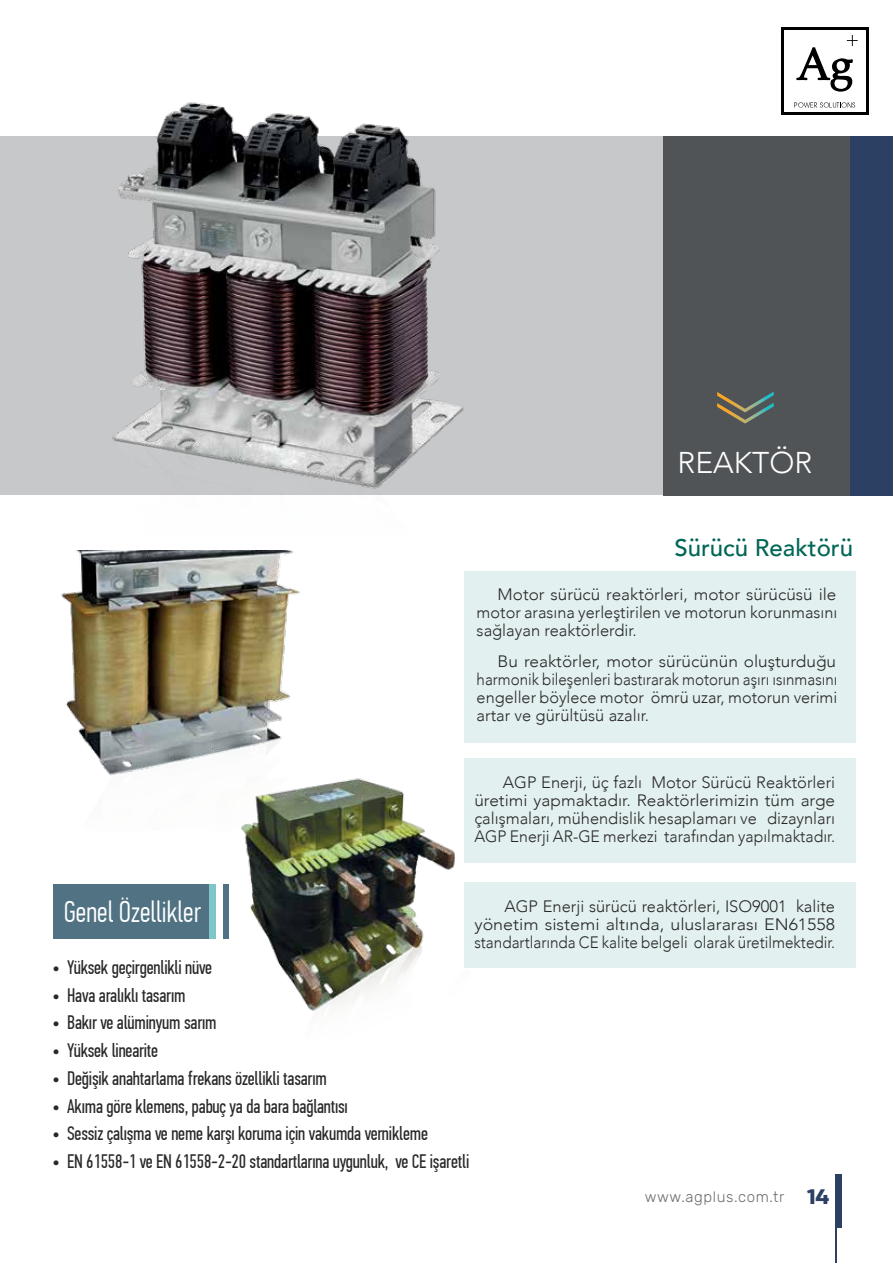
<style>
.page{position:relative;width:893px;height:1263px;background:#fff}
.page>*{position:absolute;margin:0;border:0;box-sizing:border-box;transform-origin:0 0}
.t1{font:300 30px "PF Din Text Comp Pro";color:#fff}
.t2{font:300 30px "Avenir";color:#fff}
.t3{font:500 24px "Avenir";color:#065}
.t4{font:19.5px "PF Din Text Comp Pro";letter-spacing:-.01em;color:#292829}
.t5{font:300 16.5px/18px "Avenir";color:#292829;text-align:justify}
.t6{font:300 16.5px/18px "Avenir";color:#292829;text-align:justify;scale:1.05 1}
.t7{font:300 16.5px/18px "Avenir";color:#292829;text-align:justify;scale:1.04 1}
.t8{font:300 15px "Rubik";letter-spacing:.04em;color:#6d6e71}
.s1{font-family:"Russo One";font-weight:400;font-size:21px;color:#2c4064}
</style>
<div class="page">
<svg style="left:781px;top:27px;width:87px;height:87px"></svg>
<div style="left:784px;top:30px;width:81px;height:81px;background:#fff"></div>
<svg style="left:794px;top:102px;width:61px;height:6px"></svg>
<svg style="left:796px;top:35px;width:62px;height:57px"></svg>
<img style="left:225px;top:778px;width:246px;height:233px">
<hr style="left:836px;top:1207px;width:1px;height:56px;background:#2c4064">
<div style="left:836px;top:1174px;width:6px;height:54px;background:#2c4064"></div>
<div style="left:0;top:136px;width:663px;height:359px;background:#c7c8ca"></div>
<div style="left:663px;top:136px;width:230px;height:359px;background:#515457"></div>
<div style="left:850px;top:136px;width:43px;height:359px;background:#2c4064"></div>
<svg style="left:717px;top:391px;width:57px;height:32px"></svg>
<div style="left:464px;top:571px;width:391px;height:171px;background:#e3f0f0"></div>
<div style="left:464px;top:758px;width:391px;height:104px;background:#e3f0f0"></div>
<div style="left:464px;top:882px;width:391px;height:86px;background:#e3f0f0"></div>
<img style="left:112px;top:102px;width:352px;height:387px">
<img style="left:61px;top:550px;width:269px;height:281px">
<div style="left:53px;top:884px;width:176px;height:54px;background:#507282"></div>
<div style="left:209px;top:884px;width:7px;height:54px;background:#7fc6c8"></div>
<div style="left:216px;top:884px;width:7px;height:54px;background:#fff"></div>
<h1 class="t2" style="left:678px;top:444px;width:136px">REAKTÖR</h1>
<h2 class="t3" style="left:674px;top:527px;width:180px">Sürücü Reaktörü</h2>
<p class="t7" style="left:477px;top:586px;width:348px;text-indent:21px">Motor sürücü reaktörleri, motor sürücüsü ile motor arasına yerleştirilen ve motorun korunmasını sağlayan reaktörlerdir.</p>
<p class="t6" style="left:477px;top:652px;width:345px;text-indent:21px">Bu reaktörler, motor sürücünün oluşturduğu harmonik bileşenleri bastırarak motorun aşırı ısınmasını engeller böylece motor ömrü uzar, motorun verimi artar ve gürültüsü azalır.</p>
<p class="t5" style="left:474px;top:773px;width:362px;text-indent:29px">AGP Enerji, üç fazlı Motor Sürücü Reaktörleri üretimi yapmaktadır. Reaktörlerimizin tüm arge çalışmaları, mühendislik hesaplamarı ve dizaynları AGP Enerji AR-GE merkezi tarafından yapılmaktadır.</p>
<h1 class="t1" style="left:64px;top:894px;width:139px">Genel Özellikler</h1>
<p class="t4" style="left:52px;top:956px;width:161px">• Yüksek geçirgenlikli nüve</p>
<p class="t4" style="left:52px;top:984px;width:135px">• Hava aralıklı tasarım</p>
<p class="t4" style="left:52px;top:1012px;width:166px">• Bakır ve alüminyum sarım</p>
<p class="t4" style="left:52px;top:1039px;width:107px">• Yüksek linearite</p>
<p class="t4" style="left:52px;top:1067px;width:276px">• Değişik anahtarlama frekans özellikli tasarım</p>
<p class="t4" style="left:52px;top:1095px;width:297px">• Akıma göre klemens, pabuç ya da bara bağlantısı</p>
<p class="t4" style="left:52px;top:1123px;width:377px">• Sessiz çalışma ve neme karşı koruma için vakumda vernikleme</p>
<p class="t4" style="left:52px;top:1150px;width:419px">• EN 61558-1 ve EN 61558-2-20 standartlarına uygunluk, ve CE işaretli</p>
<p class="t5" style="left:474px;top:897px;width:362px;text-indent:30px">AGP Enerji sürücü reaktörleri, ISO9001 kalite yönetim sistemi altında, uluslararası EN61558 standartlarında CE kalite belgeli olarak üretilmektedir.</p>
<p class="t8" style="left:645px;top:1186px;width:186px">www.agplus.com.tr <span class="s1">14</span></p>
</div>
